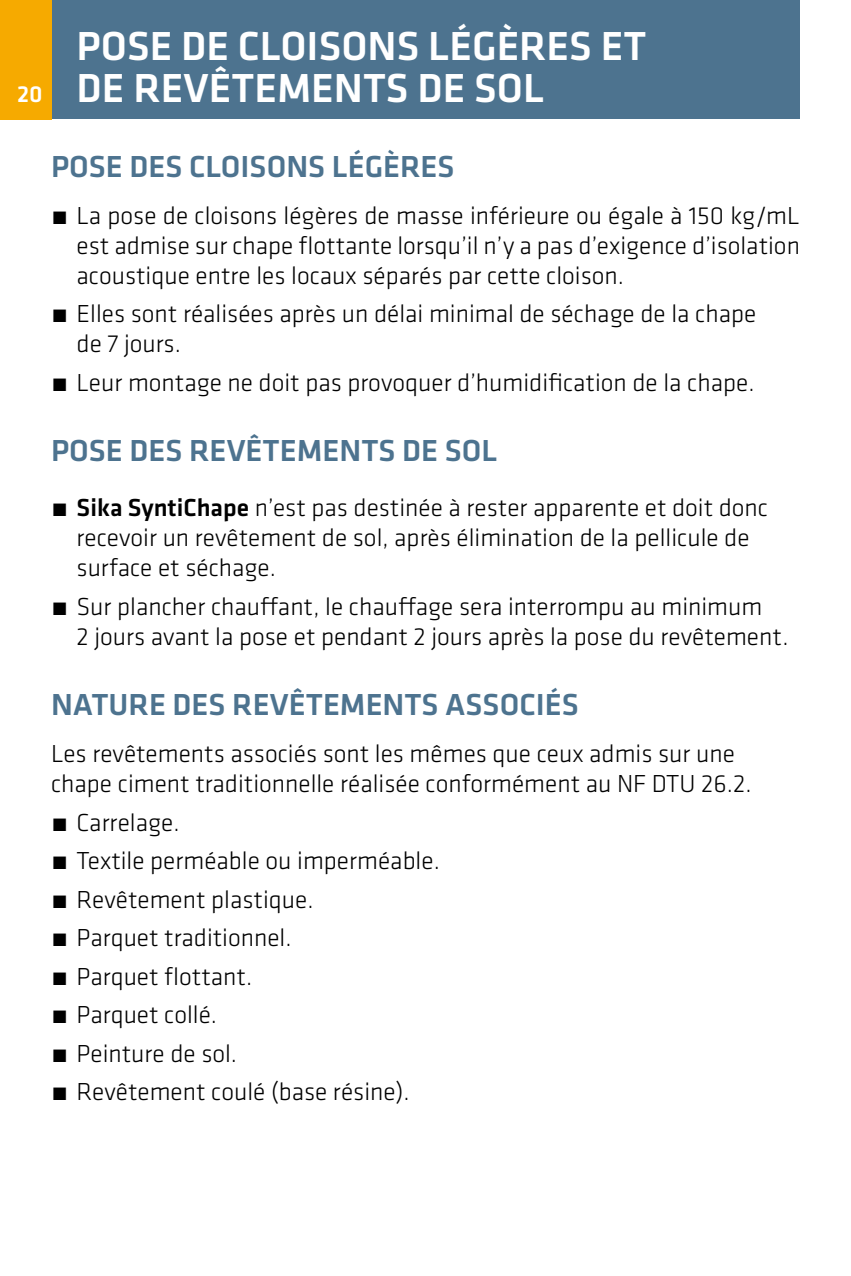
<style>
.page{position:relative;width:851px;height:1276px;background:#fff}
.page>*{position:absolute;margin:0;border:0;box-sizing:border-box;transform-origin:0 0}
.t1{font:500 42px/42px "Klavika";color:#fff}
.t2{font:500 31.5px "Klavika";color:#4d738f}
.t3{font:300 25.5px/30px "Klavika";color:#000}
.t4{font:500 24px "Klavika";color:#fff}
.s1{font-weight:500}
</style>
<div class="page">
<div style="left:0;top:0;width:799px;height:119px;background:#4d738f"></div>
<div style="left:0;top:0;width:51px;height:119px;background:#f6aa00"></div>
<p class="t4" style="left:17px;top:78px;width:27px">20</p>
<h1 class="t1" style="left:77px;top:24px;width:571px">POSE DE CLOISONS LÉGÈRES ET<br>DE REVÊTEMENTS DE SOL</h1>
<p class="t2" style="left:51px;top:145px;width:405px">POSE DES CLOISONS LÉGÈRES</p>
<p class="t3" style="left:77px;top:200px;width:724px;text-align:justify;text-indent:-26px">́ La pose de cloisons légères de masse inférieure ou égale à 150 kg/mL est admise sur chape flottante lorsqu’il n’y a pas d’exigence d’isolation acoustique entre les locaux séparés par cette cloison.</p>
<p class="t3" style="left:77px;top:298px;width:681px;text-indent:-26px">́ Elles sont réalisées après un délai minimal de séchage de la chape de 7 jours.</p>
<p class="t3" style="left:51px;top:367px;width:705px">́ Leur montage ne doit pas provoquer d’humidification de la chape.</p>
<p class="t2" style="left:51px;top:429px;width:448px">POSE DES REVÊTEMENTS DE SOL</p>
<p class="t3" style="left:77px;top:493px;width:693px;text-indent:-26px">́ <span class="s1">Sika SyntiChape</span> n’est pas destinée à rester apparente et doit donc recevoir un revêtement de sol, après élimination de la pellicule de surface et séchage.</p>
<p class="t3" style="left:77px;top:591px;width:713px;text-indent:-26px">́ Sur plancher chauffant, le chauffage sera interrompu au minimum<br>2 jours avant la pose et pendant 2 jours après la pose du revêtement.</p>
<p class="t2" style="left:51px;top:683px;width:529px">NATURE DES REVÊTEMENTS ASSOCIÉS</p>
<p class="t3" style="left:51px;top:738px;width:701px">Les revêtements associés sont les mêmes que ceux admis sur une chape ciment traditionnelle réalisée conformément au NF DTU 26.2.</p>
<p class="t3" style="left:51px;top:802px;width:390px;line-height:38.4px">́ Carrelage.<br>́ Textile perméable ou imperméable. ́ Revêtement plastique.<br>́ Parquet traditionnel.<br>́ Parquet flottant.<br>́ Parquet collé.<br>́ Peinture de sol.<br>́ Revêtement coulé (base résine).</p>
</div>
